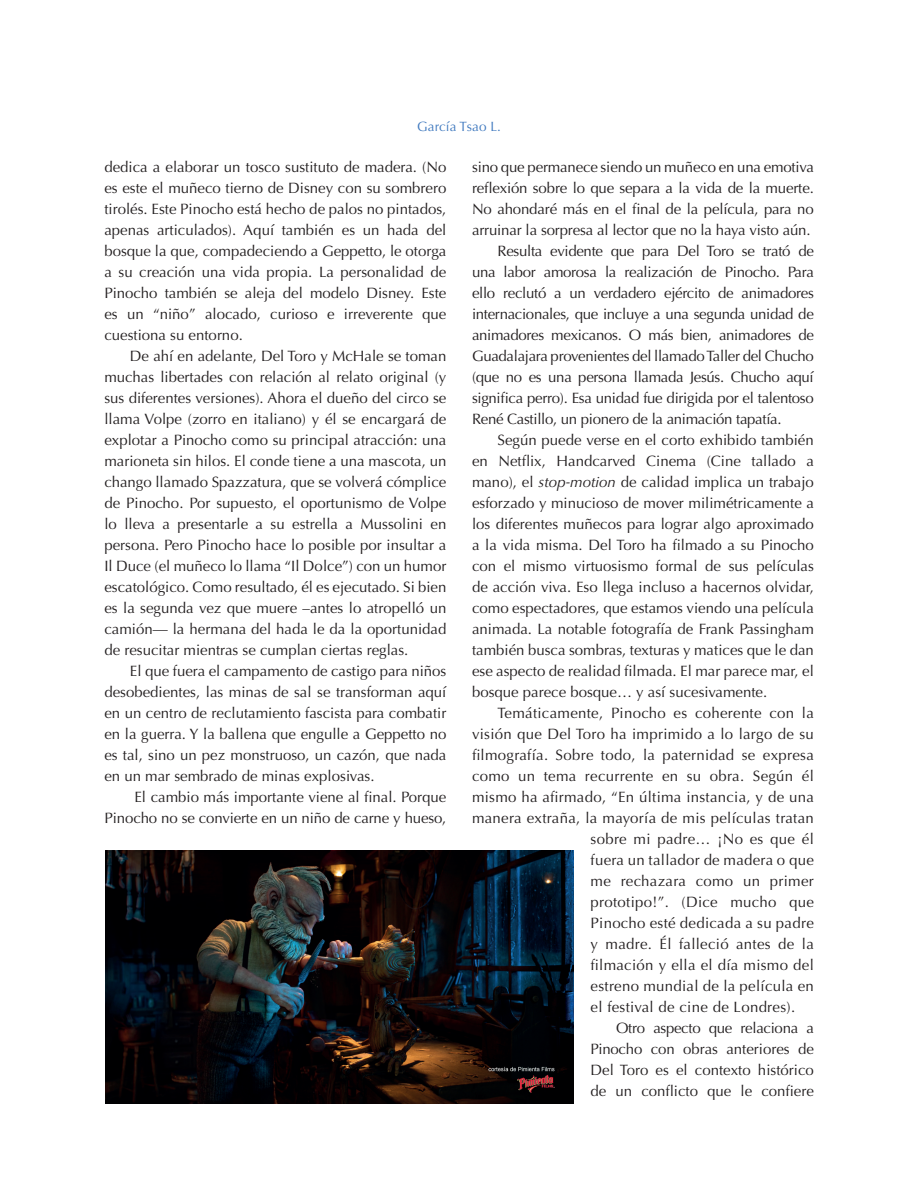
<style>
.page{position:relative;width:918px;height:1188px;background:#fff}
.page>*{position:absolute;margin:0;border:0;box-sizing:border-box;transform-origin:0 0}
.t1{font:15px/21px "Optima";color:#231f20;text-align:justify}
.t2{font:15px "Optima";letter-spacing:.02em;color:#231f20}
.t3{font:15px "Optima";letter-spacing:-.02em;color:#231f20}
.t4{font:13.5px "Optima";letter-spacing:.005em;color:#417abf}
.s1{font-style:italic}
</style>
<div class="page">
<img style="left:106px;top:851px;width:468px;height:253px">
<p class="t4" style="left:417px;top:118px;width:85px">García Tsao L.</p>
<p class="t1" style="left:472px;top:156px;width:343px">sino que permanece siendo un muñeco en una emotiva</p>
<p class="t1" style="left:472px;top:177px;width:343px">reflexión sobre lo que separa a la vida de la muerte.</p>
<p class="t1" style="left:472px;top:198px;width:343px">No ahondaré más en el final de la película, para no</p>
<p class="t1" style="left:472px;top:219px;width:340px">arruinar la sorpresa al lector que no la haya visto aún.</p>
<p class="t3" style="left:498px;top:242px;width:318px">Resulta evidente que para Del Toro se trató de</p>
<p class="t3" style="left:472px;top:263px;width:343px">una labor amorosa la realización de Pinocho. Para</p>
<p class="t3" style="left:472px;top:284px;width:343px">ello reclutó a un verdadero ejército de animadores</p>
<p class="t3" style="left:472px;top:305px;width:343px">internacionales, que incluye a una segunda unidad de</p>
<p class="t3" style="left:472px;top:326px;width:343px">animadores mexicanos. O más bien, animadores de</p>
<p class="t3" style="left:472px;top:347px;width:343px">Guadalajara provenientes del llamado Taller del Chucho</p>
<p class="t3" style="left:472px;top:368px;width:343px">(que no es una persona llamada Jesús. Chucho aquí</p>
<p class="t3" style="left:472px;top:389px;width:343px">significa perro). Esa unidad fue dirigida por el talentoso</p>
<p class="t3" style="left:472px;top:410px;width:311px">René Castillo, un pionero de la animación tapatía.</p>
<p class="t1" style="left:498px;top:429px;width:318px">Según puede verse en el corto exhibido también</p>
<p class="t1" style="left:472px;top:450px;width:343px">en Netflix, Handcarved Cinema (Cine tallado a</p>
<p class="t1" style="left:472px;top:471px;width:343px">mano), el <span class="s1">stop-motion</span> de calidad implica un trabajo</p>
<p class="t1" style="left:472px;top:492px;width:343px">esforzado y minucioso de mover milimétricamente a</p>
<p class="t1" style="left:472px;top:513px;width:343px">los diferentes muñecos para lograr algo aproximado</p>
<p class="t1" style="left:472px;top:534px;width:343px">a la vida misma. Del Toro ha filmado a su Pinocho</p>
<p class="t1" style="left:472px;top:555px;width:343px">con el mismo virtuosismo formal de sus películas</p>
<p class="t1" style="left:472px;top:576px;width:343px">de acción viva. Eso llega incluso a hacernos olvidar,</p>
<p class="t1" style="left:472px;top:597px;width:343px">como espectadores, que estamos viendo una película</p>
<p class="t1" style="left:472px;top:618px;width:343px">animada. La notable fotografía de Frank Passingham</p>
<p class="t1" style="left:472px;top:639px;width:343px">también busca sombras, texturas y matices que le dan</p>
<p class="t1" style="left:472px;top:660px;width:343px">ese aspecto de realidad filmada. El mar parece mar, el</p>
<p class="t1" style="left:472px;top:681px;width:297px">bosque parece bosque… y así sucesivamente.</p>
<p class="t2" style="left:498px;top:704px;width:318px">Temáticamente, Pinocho es coherente con la</p>
<p class="t2" style="left:472px;top:725px;width:343px">visión que Del Toro ha imprimido a lo largo de su</p>
<p class="t2" style="left:472px;top:746px;width:343px">filmografía. Sobre todo, la paternidad se expresa</p>
<p class="t2" style="left:472px;top:767px;width:343px">como un tema recurrente en su obra. Según él</p>
<p class="t2" style="left:472px;top:788px;width:343px">mismo ha afirmado, “En última instancia, y de una</p>
<p class="t2" style="left:472px;top:809px;width:343px">manera extraña, la mayoría de mis películas tratan</p>
<p class="t2" style="left:591px;top:830px;width:225px">sobre mi padre… ¡No es que él</p>
<p class="t2" style="left:591px;top:851px;width:225px">fuera un tallador de madera o que</p>
<p class="t2" style="left:591px;top:872px;width:225px">me rechazara como un primer</p>
<p class="t2" style="left:591px;top:893px;width:225px">prototipo!”. (Dice mucho que</p>
<p class="t2" style="left:591px;top:914px;width:225px">Pinocho esté dedicada a su padre</p>
<p class="t2" style="left:591px;top:935px;width:225px">y madre. Él falleció antes de la</p>
<p class="t2" style="left:591px;top:956px;width:225px">filmación y ella el día mismo del</p>
<p class="t2" style="left:591px;top:977px;width:225px">estreno mundial de la película en</p>
<p class="t2" style="left:591px;top:998px;width:206px">el festival de cine de Londres).</p>
<p class="t3" style="left:616px;top:1019px;width:199px">Otro aspecto que relaciona a</p>
<p class="t1" style="left:591px;top:1038px;width:225px">Pinocho con obras anteriores de</p>
<p class="t1" style="left:591px;top:1059px;width:225px">Del Toro es el contexto histórico</p>
<p class="t1" style="left:591px;top:1080px;width:225px">de un conflicto que le confiere</p>
<p class="t1" style="left:104px;top:156px;width:344px">dedica a elaborar un tosco sustituto de madera. (No es este el muñeco tierno de Disney con su sombrero tirolés. Este Pinocho está hecho de palos no pintados, apenas articulados). Aquí también es un hada del bosque la que, compadeciendo a Geppetto, le otorga a su creación una vida propia. La personalidad de Pinocho también se aleja del modelo Disney. Este es un “niño” alocado, curioso e irreverente que cuestiona su entorno.</p>
<p class="t1" style="left:104px;top:345px;width:344px;text-indent:26px">De ahí en adelante, Del Toro y McHale se toman muchas libertades con relación al relato original (y sus diferentes versiones). Ahora el dueño del circo se llama Volpe (zorro en italiano) y él se encargará de explotar a Pinocho como su principal atracción: una marioneta sin hilos. El conde tiene a una mascota, un chango llamado Spazzatura, que se volverá cómplice de Pinocho. Por supuesto, el oportunismo de Volpe lo lleva a presentarle a su estrella a Mussolini en persona. Pero Pinocho hace lo posible por insultar a Il Duce (el muñeco lo llama “Il Dolce”) con un humor escatológico. Como resultado, él es ejecutado. Si bien es la segunda vez que muere –antes lo atropelló un camión— la hermana del hada le da la oportunidad de resucitar mientras se cumplan ciertas reglas.</p>
<p class="t1" style="left:104px;top:660px;width:344px;text-indent:26px">El que fuera el campamento de castigo para niños desobedientes, las minas de sal se transforman aquí en un centro de reclutamiento fascista para combatir en la guerra. Y la ballena que engulle a Geppetto no es tal, sino un pez monstruoso, un cazón, que nada en un mar sembrado de minas explosivas.</p>
<p class="t1" style="left:104px;top:786px;width:344px;text-align:right">El cambio más importante viene al final. Porque<br>Pinocho no se convierte en un niño de carne y hueso,</p>
</div>
